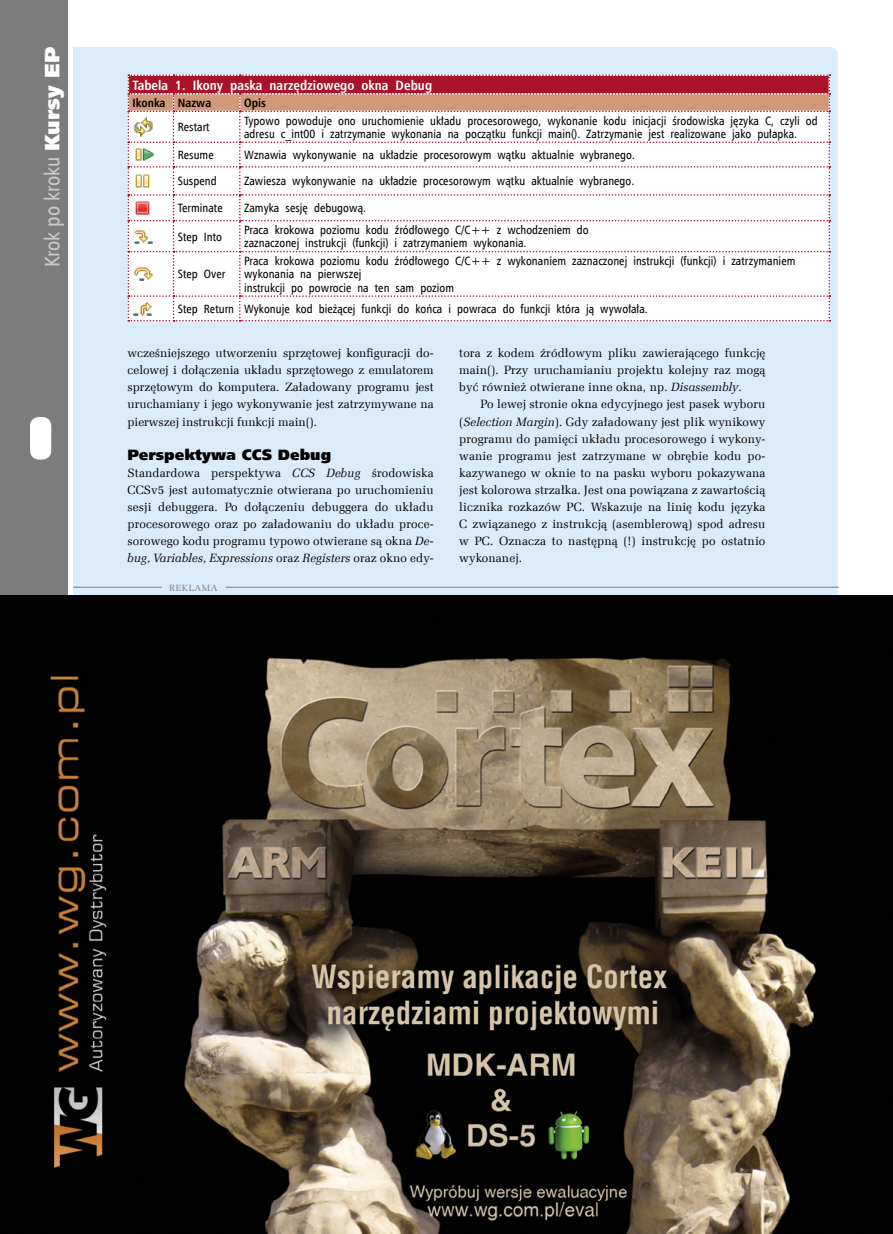
<style>
.page{position:relative;width:893px;height:1234px;background:#fff}
.page>*{position:absolute;margin:0;border:0;box-sizing:border-box;transform-origin:0 0}
.t1{font:21px "Humnst 777 Cn EU";color:#cbcbcb}
._3_Srodtytul{font:15px "Humnst 777 X Blk EU";color:#000}
._8_Tabela_Tytul{font:700 13.5px "Humnst 777 Cn EU";letter-spacing:.005em;color:#fff}
._1_Body{font:12px/17px "Zapf Ellipt EU";letter-spacing:.01em;color:#000;text-align:justify}
._7_Tabela{font:12px/13.5px "Humnst 777 Cn EU";letter-spacing:.005em;color:#000}
._7_Tabela-2{font:700 12px "Humnst 777 Cn EU";letter-spacing:.005em;color:#000}
._1_Body-2{font:9px "Zapf Ellipt EU";letter-spacing:.075em;color:#7c7c7c}
.s1{font-family:"Humnst 777 X Blk EU";color:#fff}
.s2{font-style:italic}
</style>
<div class="page">
<div style="left:60px;top:47px;width:778px;height:1127px;background:#daebfa;border-radius:9px"></div>
<div style="left:0;top:0;width:68px;height:1233px;background:#7c7c7c"></div>
<div style="left:30px;top:417px;width:21px;height:42px;background:#fff;border-radius:9px"></div>
<hr style="left:68px;top:0;width:4px;height:1233px;background:#fff">
<svg style="left:128px;top:74px;width:702px;height:247px"></svg>
<img style="left:133px;top:116px;width:21px;height:21px">
<img style="left:133px;top:146px;width:21px;height:16px">
<img style="left:133px;top:171px;width:19px;height:20px">
<img style="left:133px;top:199px;width:19px;height:17px">
<img style="left:133px;top:228px;width:20px;height:16px">
<img style="left:133px;top:266px;width:21px;height:16px">
<img style="left:133px;top:300px;width:19px;height:16px">
<hr style="left:73px;top:587px;width:766px;height:1px;background:#7c7c7c">
<div style="left:162px;top:578px;width:64px;height:17px;background:#daebfa;border-radius:6px"></div>
<img style="left:0;top:595px;width:893px;height:638px">
<h1 class="t1" style="left:39px;top:267px;width:222px;rotate:-90deg">Krok po kroku <span class="s1">Kursy EP</span></h1>
<p class="_8_Tabela_Tytul" style="left:133px;top:76px;width:301px">Tabela 1. Ikony paska narzędziowego okna Debug</p>
<p class="_7_Tabela-2" style="left:133px;top:95px;width:34px">Ikonka</p>
<p class="_7_Tabela-2" style="left:178px;top:95px;width:35px">Nazwa</p>
<p class="_7_Tabela-2" style="left:244px;top:95px;width:23px">Opis</p>
<p class="_7_Tabela" style="left:178px;top:120px;width:33px">Restart</p>
<p class="_7_Tabela" style="left:244px;top:113px;width:575px">Typowo powoduje ono uruchomienie układu procesorowego, wykonanie kodu inicjacji środowiska języka C, czyli od adresu c_int00 i zatrzymanie wykonania na początku funkcji main(). Zatrzymanie jest realizowane jako pułapka.</p>
<p class="_7_Tabela" style="left:178px;top:148px;width:38px">Resume</p>
<p class="_7_Tabela" style="left:244px;top:148px;width:392px">Wznawia wykonywanie na układzie procesorowym wątku aktualnie wybranego.</p>
<p class="_7_Tabela" style="left:178px;top:174px;width:40px">Suspend</p>
<p class="_7_Tabela" style="left:244px;top:174px;width:392px">Zawiesza wykonywanie na układzie procesorowym wątku aktualnie wybranego.</p>
<p class="_7_Tabela" style="left:178px;top:201px;width:47px">Terminate</p>
<p class="_7_Tabela" style="left:244px;top:201px;width:124px">Zamyka sesję debugową.</p>
<p class="_7_Tabela" style="left:178px;top:229px;width:46px">Step Into</p>
<p class="_7_Tabela" style="left:244px;top:223px;width:346px">Praca krokowa poziomu kodu źródłowego C/C++ z wchodzeniem do</p>
<p class="_7_Tabela" style="left:244px;top:236px;width:284px">zaznaczonej instrukcji (funkcji) i zatrzymaniem wykonania.</p>
<p class="_7_Tabela" style="left:178px;top:267px;width:49px">Step Over</p>
<p class="_7_Tabela" style="left:244px;top:254px;width:553px">Praca krokowa poziomu kodu źródłowego C/C++ z wykonaniem zaznaczonej instrukcji (funkcji) i zatrzymaniem wykonania na pierwszej</p>
<p class="_7_Tabela" style="left:244px;top:281px;width:211px">instrukcji po powrocie na ten sam poziom</p>
<p class="_7_Tabela" style="left:178px;top:302px;width:58px">Step Return</p>
<p class="_7_Tabela" style="left:244px;top:302px;width:405px">Wykonuje kod bieżącej funkcji do końca i powraca do funkcji która ją wywołała.</p>
<p class="_1_Body" style="left:128px;top:345px;width:308px">wcześniejszego utworzeniu sprzętowej konfiguracji do&shy;celowej i dołączenia układu sprzętowego z emulatorem sprzętowym do komputera. Załadowany programu jest uruchamiany i jego wykonywanie jest zatrzymywane na pierwszej instrukcji funkcji main().</p>
<p class="_3_Srodtytul" style="left:128px;top:444px;width:205px">Perspektywa CCS Debug</p>
<p class="_1_Body" style="left:128px;top:464px;width:308px">Standardowa perspektywa <span class="s2">CCS Debug</span> środowiska CCSv5 jest automatycznie otwierana po uruchomieniu sesji debuggera. Po dołączeniu debuggera do układu procesorowego oraz po załadowaniu do układu proce&shy;sorowego kodu programu typowo otwierane są okna <span class="s2">De&shy;bug</span>, <span class="s2">Variables</span>, <span class="s2">Expressions</span> oraz <span class="s2">Registers</span> oraz okno edy-</p>
<p class="_1_Body-2" style="left:169px;top:582px;width:50px">REKLAMA</p>
<p class="_1_Body" style="left:459px;top:345px;width:308px">tora z kodem źródłowym pliku zawierającego funkcję main(). Przy uruchamianiu projektu kolejny raz mogą być również otwierane inne okna, np. <span class="s2">Disassembly</span>.</p>
<p class="_1_Body" style="left:459px;top:396px;width:308px;text-indent:21px">Po lewej stronie okna edycyjnego jest pasek wyboru (<span class="s2">Selection Margin</span>). Gdy załadowany jest plik wynikowy programu do pamięci układu procesorowego i wykony&shy;wanie programu jest zatrzymane w obrębie kodu po&shy;kazywanego w oknie to na pasku wyboru pokazywana jest kolorowa strzałka. Jest ona powiązana z zawartością licznika rozkazów PC. Wskazuje na linię kodu języka C związanego z instrukcją (asemblerową) spod adresu w PC. Oznacza to następną (!) instrukcję po ostatnio wykonanej.</p>
</div>
